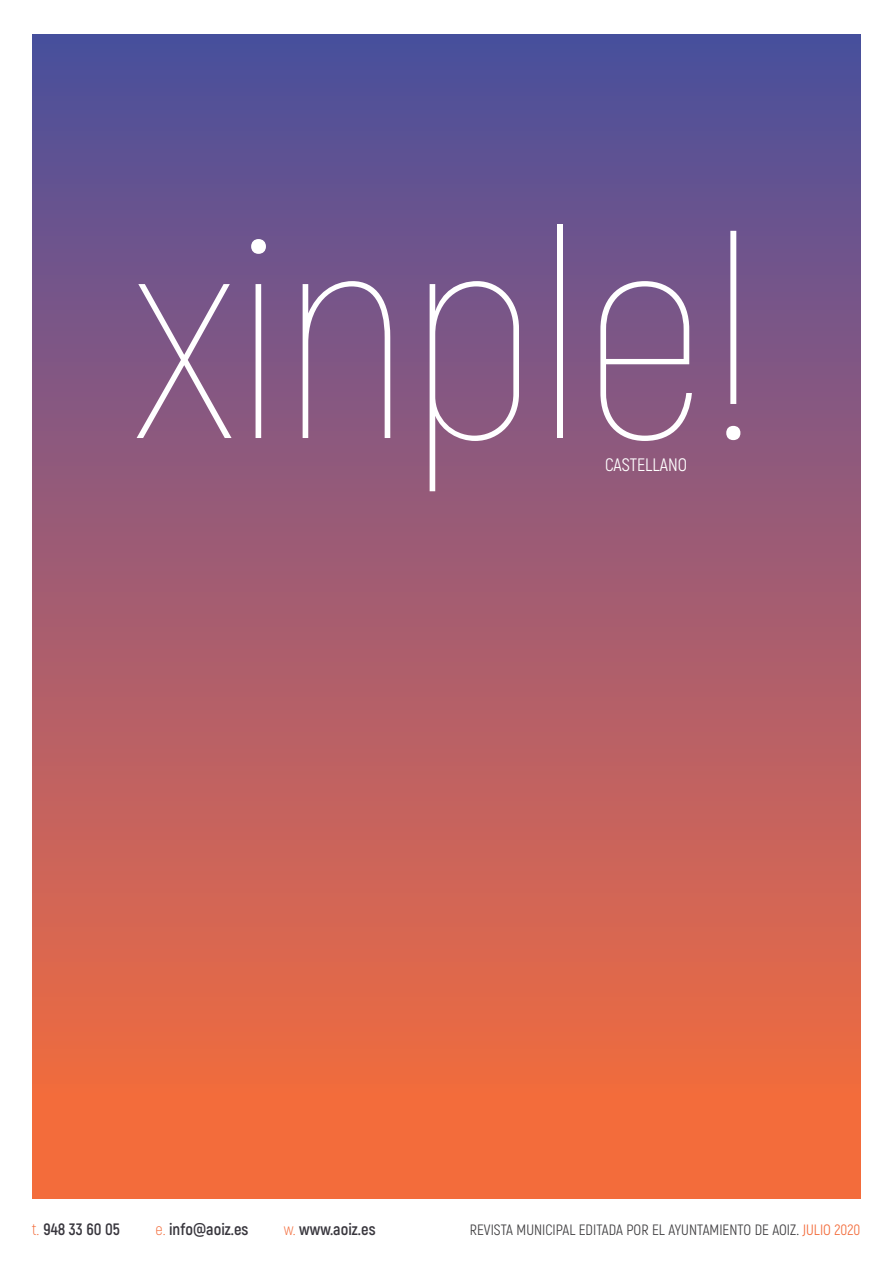
<style>
.page{position:relative;width:893px;height:1263px;background:#fff}
.page>*{position:absolute;margin:0;border:0;box-sizing:border-box;transform-origin:0 0}
.t1{font:100 295.95px "Akrobat";letter-spacing:-.01em;color:#fff}
.t2{font:18px "Akrobat";color:#fff}
.t3{font:700 16.5px "Akrobat";color:#38363d}
.t4{font:15px "Akrobat";color:#414042}
.s1{font-weight:300;color:#f36c3b}
.s2{color:#f36c3b}
</style>
<div class="page">
<div style="left:33px;top:35px;width:827px;height:1163px;background:linear-gradient(to bottom,#4d4ea0,#ff6d39)"></div>
<h1 class="t1" style="left:132px;top:163px;width:631px">xinple!</h1>
<p class="t2" style="left:605px;top:453px;width:83px">CASTELLANO</p>
<p class="t3" style="left:32px;top:1219px;width:90px"><span class="s1">t.</span> 948 33 60 05</p>
<p class="t3" style="left:155px;top:1219px;width:95px"><span class="s1">e.</span> info@aoiz.es</p>
<p class="t3" style="left:284px;top:1219px;width:93px"><span class="s1">w.</span> www.aoiz.es</p>
<p class="t4" style="left:470px;top:1221px;width:392px">REVISTA MUNICIPAL EDITADA POR EL AYUNTAMIENTO DE AOIZ. <span class="s2">JULIO 2020</span></p>
</div>
